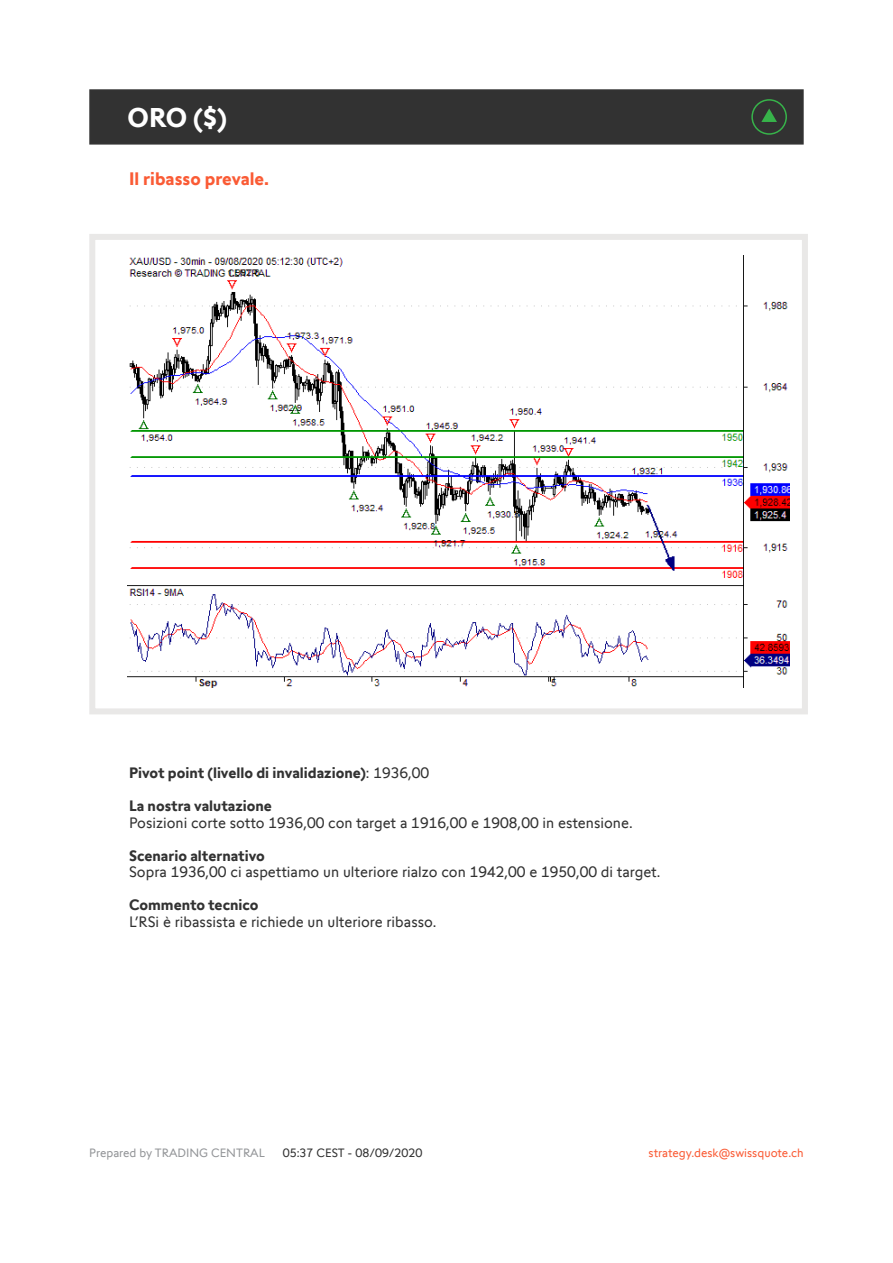
<style>
.page{position:relative;width:893px;height:1263px;background:#fff}
.page>*{position:absolute;margin:0;border:0;box-sizing:border-box;transform-origin:0 0}
.t1{font:700 27px "Swissquote CT";color:#fff}
.t2{font:700 18px "Swissquote CT";color:#fa5b35}
.t3{font:15px "Swissquote CT";color:#323232}
.t4{font:700 15px "Swissquote CT";color:#323232}
.t5{font:12px "Swissquote CT";color:#fa5b35}
.t6{font:12px "Swissquote CT";color:#939598}
.t7{font:12px "Swissquote CT";color:#323232}
.s1{font-weight:400}
</style>
<div class="page">
<div style="left:89px;top:234px;width:719px;height:480px;border:6px solid #e9e8e7"></div>
<div style="left:89px;top:89px;width:715px;height:56px;background:#323232;border:2px solid #323232"></div>
<img style="left:128px;top:255px;width:661px;height:432px">
<svg style="left:751px;top:99px;width:36px;height:36px"></svg>
<h1 class="t1" style="left:128px;top:101px;width:101px">ORO ($)</h1>
<p class="t2" style="left:129px;top:168px;width:142px">Il ribasso prevale.</p>
<p class="t4" style="left:129px;top:764px;width:302px">Pivot point (livello di invalidazione)<span class="s1">: 1936,00</span></p>
<p class="t4" style="left:129px;top:797px;width:144px">La nostra valutazione</p>
<p class="t3" style="left:129px;top:814px;width:505px">Posizioni corte sotto 1936,00 con target a 1916,00 e 1908,00 in estensione.</p>
<p class="t4" style="left:129px;top:846px;width:137px">Scenario alternativo</p>
<p class="t3" style="left:129px;top:863px;width:533px">Sopra 1936,00 ci aspettiamo un ulteriore rialzo con 1942,00 e 1950,00 di target.</p>
<p class="t4" style="left:129px;top:896px;width:131px">Commento tecnico</p>
<p class="t3" style="left:129px;top:913px;width:309px">L’RSi è ribassista e richiede un ulteriore ribasso.</p>
<p class="t6" style="left:89px;top:1145px;width:177px">Prepared by TRADING CENTRAL</p>
<p class="t7" style="left:283px;top:1145px;width:141px">05:37 CEST - 08/09/2020</p>
<p class="t5" style="left:649px;top:1145px;width:157px">strategy.desk@swissquote.ch</p>
</div>
